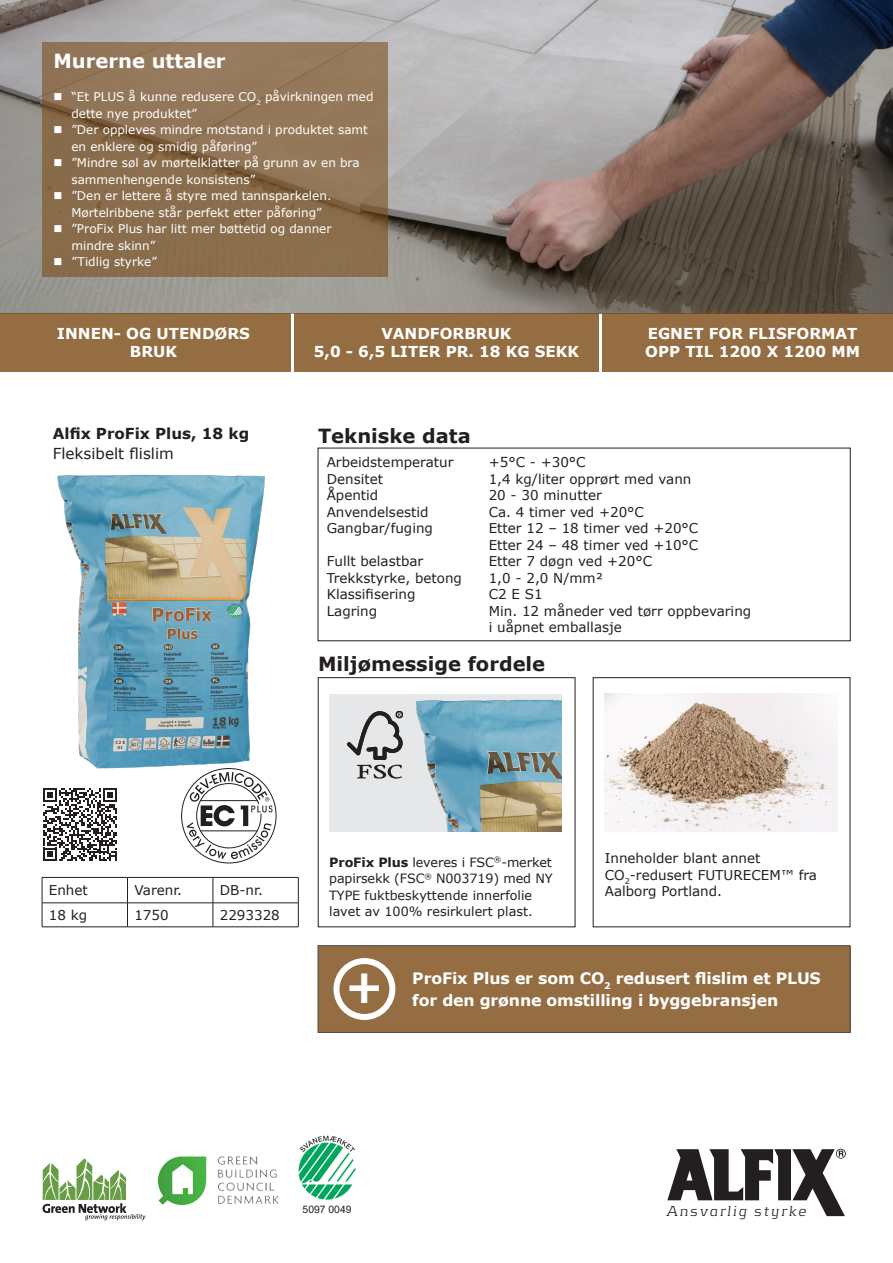
<style>
.page{position:relative;width:893px;height:1263px;background:#fff}
.page>*{position:absolute;margin:0;border:0;box-sizing:border-box;transform-origin:0 0}
.Brødtekst{font:700 45px "Verdana";color:#fff}
.Brødtekst-2{font:700 19.5px "Verdana";color:#231f20}
.Brødtekst-3{font:700 19.5px "Verdana";color:#fff}
.Brødtekst-4{font:700 15.75px "Verdana";letter-spacing:-.01em;color:#fff}
.t1{font:700 15.15px/18.1px "Verdana";color:#fff;text-align:center}
.t2{font:700 15.15px "Verdana";color:#231f20}
.t3{font:15.15px "Verdana";color:#231f20}
.t4{font:italic 300 15.15px "Kontrapunkt";letter-spacing:.135em;color:#231f20}
.Brødtekst-5{font:13.5px/16.5px "Verdana";color:#231f20}
.Brødtekst-6{font:12.75px/16.5px "Verdana";color:#231f20}
.t5{font:12px/16.5px "Verdana";color:#fff}
.t6{font:10.35px "Arial";color:#231f20}
.s1{font-weight:700}
</style>
<div class="page">
<div style="left:318px;top:946px;width:532px;height:86px;background:#946d42"></div>
<img style="left:0;top:0;width:893px;height:313px">
<div style="left:0;top:313px;width:291px;height:59px;background:#946d42"></div>
<div style="left:294px;top:313px;width:305px;height:59px;background:#946d42"></div>
<div style="left:602px;top:313px;width:291px;height:59px;background:#946d42"></div>
<hr style="left:42px;top:877px;width:85px;height:1px;background:#231f20">
<hr style="left:127px;top:877px;width:86px;height:1px;background:#231f20">
<hr style="left:213px;top:877px;width:86px;height:1px;background:#231f20">
<hr style="left:42px;top:902px;width:85px;height:1px;background:#231f20">
<svg style="left:42px;top:878px;width:1px;height:48px"></svg>
<hr style="left:127px;top:902px;width:86px;height:1px;background:#231f20">
<svg style="left:127px;top:878px;width:1px;height:48px"></svg>
<hr style="left:213px;top:902px;width:86px;height:1px;background:#231f20">
<svg style="left:213px;top:878px;width:1px;height:48px"></svg>
<svg style="left:298px;top:878px;width:1px;height:48px"></svg>
<hr style="left:42px;top:926px;width:85px;height:1px;background:#231f20">
<hr style="left:127px;top:926px;width:86px;height:1px;background:#231f20">
<hr style="left:213px;top:926px;width:86px;height:1px;background:#231f20">
<img style="left:57px;top:474px;width:208px;height:295px">
<svg style="left:43px;top:1158px;width:103px;height:62px"></svg>
<img style="left:141px;top:1156px;width:138px;height:52px">
<svg style="left:667px;top:1149px;width:179px;height:67px"></svg>
<svg style="left:43px;top:788px;width:74px;height:73px"></svg>
<div style="left:329px;top:694px;width:232px;height:137px;background:#e6e7e9"></div>
<img style="left:396px;top:700px;width:165px;height:131px">
<img style="left:605px;top:694px;width:232px;height:137px">
<svg style="left:347px;top:711px;width:56px;height:67px"></svg>
<svg style="left:181px;top:768px;width:95px;height:95px"></svg>
<div style="left:333px;top:958px;width:62px;height:62px;border:6px solid #fff;border-radius:50%"></div>
<svg style="left:43px;top:43px;width:345px;height:234px;background:#8d7051"></svg>
<img style="left:298px;top:1135px;width:58px;height:65px">
<svg style="left:54px;top:93px;width:7px;height:7px"></svg>
<svg style="left:54px;top:126px;width:7px;height:7px"></svg>
<svg style="left:54px;top:159px;width:7px;height:7px"></svg>
<svg style="left:54px;top:192px;width:7px;height:7px"></svg>
<svg style="left:54px;top:225px;width:7px;height:7px"></svg>
<svg style="left:54px;top:258px;width:7px;height:7px"></svg>
<p class="Brødtekst-3" style="left:53px;top:47px;width:174px">Murerne uttaler</p>
<p class="t5" style="left:71px;top:88px;width:304px">“Et PLUS å kunne redusere CO<sub>2</sub> påvirkningen med dette nye produktet”</p>
<p class="t5" style="left:71px;top:121px;width:298px">”Der oppleves mindre motstand i produktet samt en enklere og smidig påføring”</p>
<p class="t5" style="left:71px;top:154px;width:290px">”Mindre søl av mørtelklatter på grunn av en bra sammenhengende konsistens”</p>
<p class="t5" style="left:71px;top:187px;width:261px">”Den er lettere å styre med tannsparkelen.<br>Mørtelribbene står perfekt etter påføring”</p>
<p class="t5" style="left:71px;top:220px;width:262px">”ProFix Plus har litt mer bøttetid og danner mindre skinn”</p>
<p class="t5" style="left:71px;top:253px;width:87px">”Tidlig styrke”</p>
<p class="t1" style="left:57px;top:324px;width:194px">INNEN- OG UTENDØRS<br>BRUK</p>
<p class="t1" style="left:381px;top:324px;width:132px">VANDFORBRUK</p>
<p class="t1" style="left:314px;top:342px;width:267px">5,0 - 6,5 LITER PR. 18 KG SEKK</p>
<p class="t1" style="left:645px;top:324px;width:216px;text-align:left">EGNET FOR FLISFORMAT<br>OPP TIL 1200 X 1200 MM</p>
<p class="t2" style="left:53px;top:423px;width:198px">Alfix ProFix Plus, 18 kg</p>
<p class="t3" style="left:53px;top:443px;width:123px">Fleksibelt flislim</p>
<p class="Brødtekst-2" style="left:318px;top:422px;width:154px">Tekniske data</p>
<p class="Brødtekst-5" style="left:327px;top:454px;width:128px">Arbeidstemperatur</p>
<p class="Brødtekst-5" style="left:489px;top:454px;width:98px">+5°C - +30°C</p>
<p class="Brødtekst-5" style="left:327px;top:470px;width:58px">Densitet</p>
<p class="Brødtekst-5" style="left:489px;top:470px;width:204px">1,4 kg/liter opprørt med vann</p>
<p class="Brødtekst-5" style="left:327px;top:487px;width:53px">Åpentid</p>
<p class="Brødtekst-5" style="left:489px;top:487px;width:115px">20 - 30 minutter</p>
<p class="Brødtekst-5" style="left:327px;top:503px;width:103px">Anvendelsestid</p>
<p class="Brødtekst-5" style="left:489px;top:503px;width:157px">Ca. 4 timer ved +20°C</p>
<p class="Brødtekst-5" style="left:327px;top:520px;width:108px">Gangbar/fuging</p>
<p class="Brødtekst-5" style="left:489px;top:520px;width:211px">Etter 12 – 18 timer ved +20°C</p>
<p class="Brødtekst-5" style="left:489px;top:536px;width:211px">Etter 24 – 48 timer ved +10°C</p>
<p class="Brødtekst-5" style="left:327px;top:553px;width:98px">Fullt belastbar</p>
<p class="Brødtekst-5" style="left:489px;top:553px;width:165px">Etter 7 døgn ved +20°C</p>
<p class="Brødtekst-5" style="left:327px;top:569px;width:137px">Trekkstyrke, betong</p>
<p class="Brødtekst-5" style="left:489px;top:569px;width:116px">1,0 - 2,0 N/mm²</p>
<p class="Brødtekst-5" style="left:327px;top:586px;width:90px">Klassifisering</p>
<p class="Brødtekst-5" style="left:489px;top:586px;width:55px">C2 E S1</p>
<p class="Brødtekst-5" style="left:327px;top:602px;width:52px">Lagring</p>
<p class="Brødtekst-5" style="left:489px;top:602px;width:264px">Min. 12 måneder ved tørr oppbevaring i uåpnet emballasje</p>
<p class="Brødtekst-2" style="left:318px;top:650px;width:229px">Miljømessige fordele</p>
<p class="Brødtekst-5" style="left:49px;top:881px;width:40px">Enhet</p>
<p class="Brødtekst-5" style="left:134px;top:881px;width:49px">Varenr.</p>
<p class="Brødtekst-5" style="left:220px;top:881px;width:45px">DB-nr.</p>
<p class="Brødtekst-5" style="left:49px;top:907px;width:40px">18 kg</p>
<p class="Brødtekst-5" style="left:134px;top:907px;width:36px">1750</p>
<p class="Brødtekst-5" style="left:220px;top:907px;width:62px">2293328</p>
<p class="Brødtekst-6" style="left:329px;top:854px;width:225px"><span class="s1">ProFix Plus</span> leveres i FSC<sup>®</sup>-merket papirsekk (FSC<sup>®</sup> N003719) med NY TYPE fuktbeskyttende innerfolie lavet av 100% resirkulert plast.</p>
<p class="Brødtekst-5" style="left:605px;top:850px;width:157px">Inneholder blant annet</p>
<p class="Brødtekst-5" style="left:605px;top:866px;width:214px">CO<sub>2</sub>-redusert FUTURECEM™ fra<br>Aalborg Portland.</p>
<p class="Brødtekst" style="left:345px;top:955px;width:41px">+</p>
<p class="Brødtekst-4" style="left:412px;top:967px;width:410px">ProFix Plus er som CO<sub>2</sub> redusert flislim et PLUS</p>
<p class="Brødtekst-4" style="left:412px;top:989px;width:367px">for den grønne omstilling i byggebransjen</p>
<p class="t6" style="left:303px;top:1202px;width:50px">5097 0049</p>
<p class="t4" style="left:666px;top:1202px;width:141px">Ansvarlig styrke</p>
</div>
